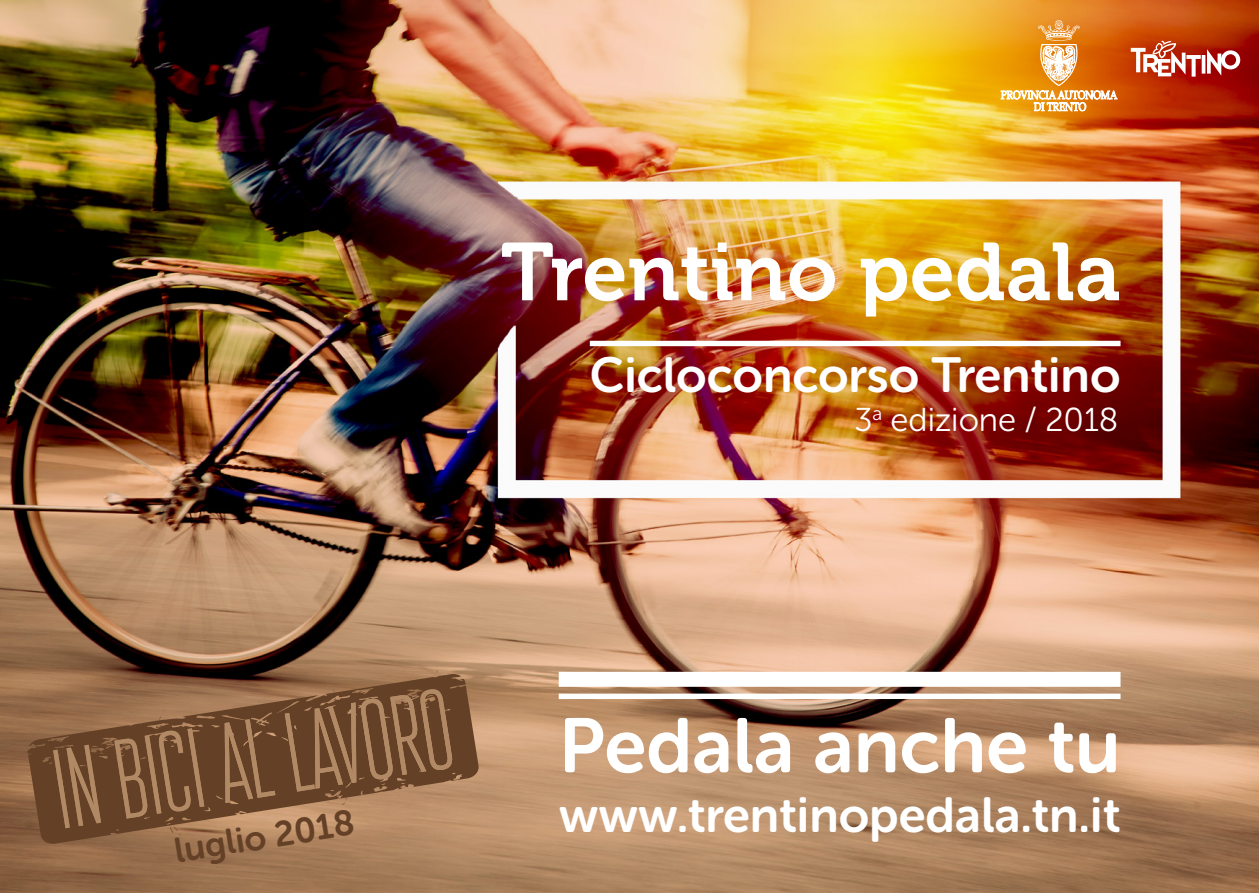
<style>
.page{position:relative;width:1259px;height:893px;background:#fff}
.page>*{position:absolute;margin:0;border:0;box-sizing:border-box;transform-origin:0 0}
.t1{font:81.3px "Museo 700";color:#fff}
.t2{font:76.5px "Museo Sans Rounded 700";color:#fff}
.t3{font:49.2px "Museo Sans Rounded 700";color:#fff}
.t4{font:35.1px "Museo Sans Rounded 700";color:#634026}
.t5{font:33px "Museo Sans Rounded 300";color:#fff}
</style>
<div class="page">
<img style="left:0;top:0;width:1259px;height:893px">
<div style="left:590px;top:341px;width:530px;height:5px;background:#fff"></div>
<div style="left:559px;top:694px;width:561px;height:5px;background:#fff"></div>
<div style="left:559px;top:672px;width:561px;height:15px;background:#fff"></div>
<svg style="left:1130px;top:41px;width:110px;height:36px"></svg>
<svg style="left:1000px;top:20px;width:117px;height:92px;background:#e89738"></svg>
<svg style="left:436px;top:670px;width:13px;height:3px"></svg>
<svg style="left:28px;top:673px;width:451px;height:172px;background:#906747"></svg>
<svg style="left:53px;top:689px;width:399px;height:139px;background:#865f40"></svg>
<p class="t4" style="left:172px;top:831px;width:183px;rotate:-9deg">luglio 2018</p>
<p class="t1" style="left:501px;top:227px;width:621px">Trentino pedala</p>
<p class="t3" style="left:590px;top:347px;width:532px">Cicloconcorso Trentino</p>
<p class="t5" style="left:854px;top:402px;width:265px">3<sup>a</sup> edizione / 2018</p>
<p class="t2" style="left:559px;top:703px;width:563px">Pedala anche tu</p>
<p class="t3" style="left:559px;top:788px;width:563px">www.trentinopedala.tn.it</p>
</div>
